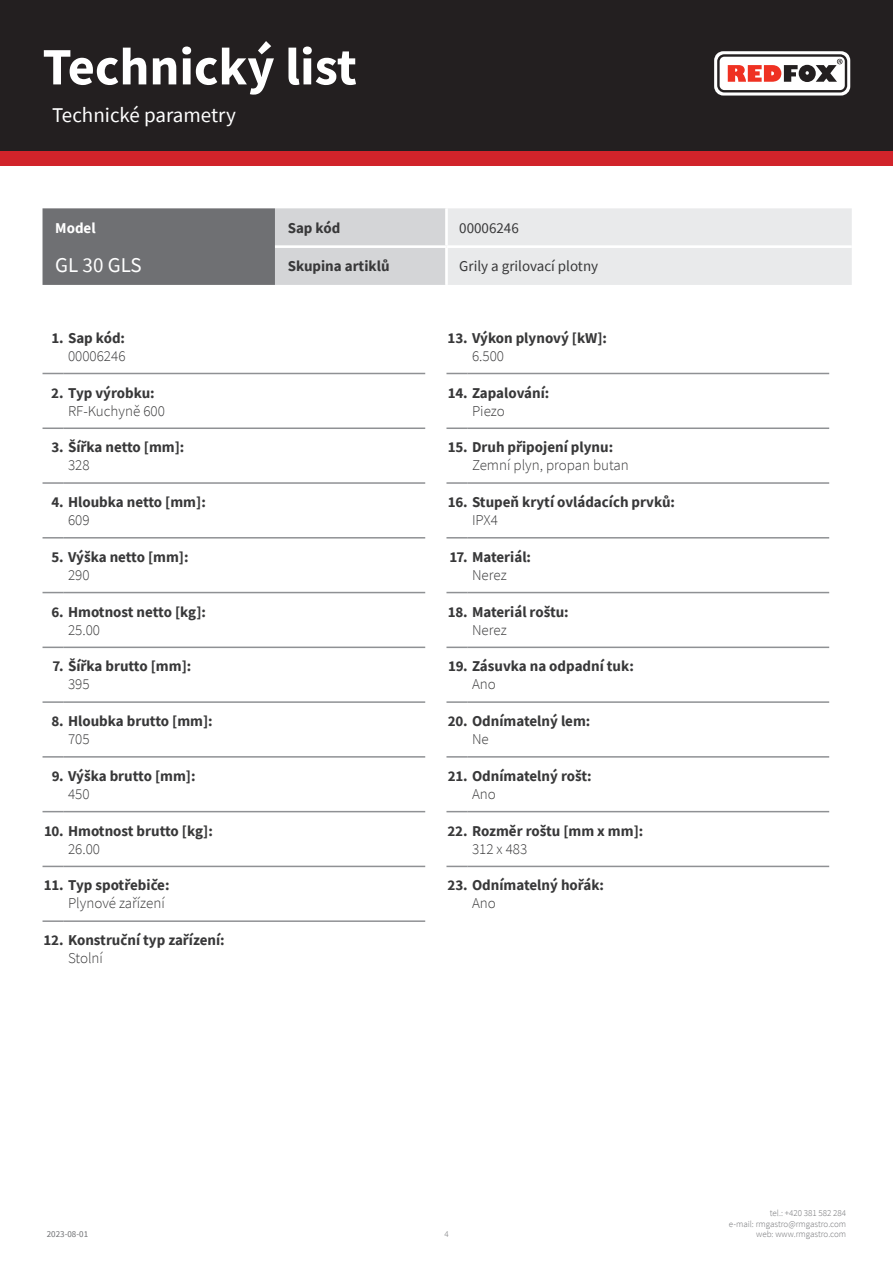
<style>
.page{position:relative;width:893px;height:1263px;background:#fff}
.page>*{position:absolute;margin:0;border:0;box-sizing:border-box;transform-origin:0 0}
.t1{font:700 52.5px "Source Sans Pro";color:#fff}
.kapitola{font:21px "Source Sans Pro";color:#fff}
.tabulka_-_headline{font:21px "Source Sans Pro";color:#fff}
.WebTechnicalNr{font:700 15px "Source Sans Pro";color:#383839}
.WebTechnicalValue{font:300 15px "Source Sans Pro";color:#383839}
.tabulka_-_text{font:15px "Source Sans Pro";color:#383839}
.tabulka_-_text-2{font:700 15px "Source Sans Pro";color:#383839}
.tabulka_-_text-3{font:700 15px "Source Sans Pro";color:#fff}
.t2{font:300 9px/10.8px "Source Sans Pro";color:#6f7073;text-align:right}
.t3{font:9px "Source Sans Pro";color:#6f7073}
</style>
<div class="page">
<div style="left:0;top:0;width:893px;height:166px;background:#d1232a"></div>
<div style="left:0;top:0;width:893px;height:151px;background:#231f20"></div>
<svg style="left:714px;top:51px;width:136px;height:45px"></svg>
<hr style="left:64px;top:373px;width:361px;height:1px;background:#8f9194">
<hr style="left:468px;top:373px;width:361px;height:1px;background:#8f9194">
<hr style="left:64px;top:427px;width:361px;height:2px;background:#8f9194">
<hr style="left:468px;top:427px;width:361px;height:2px;background:#8f9194">
<hr style="left:64px;top:482px;width:361px;height:2px;background:#8f9194">
<hr style="left:468px;top:482px;width:361px;height:2px;background:#8f9194">
<hr style="left:64px;top:537px;width:361px;height:1px;background:#8f9194">
<hr style="left:468px;top:537px;width:361px;height:1px;background:#8f9194">
<hr style="left:64px;top:592px;width:361px;height:1px;background:#8f9194">
<hr style="left:64px;top:647px;width:361px;height:1px;background:#8f9194">
<hr style="left:64px;top:701px;width:361px;height:2px;background:#8f9194">
<hr style="left:64px;top:756px;width:361px;height:2px;background:#8f9194">
<hr style="left:64px;top:811px;width:361px;height:1px;background:#8f9194">
<hr style="left:64px;top:866px;width:361px;height:1px;background:#8f9194">
<hr style="left:64px;top:920px;width:361px;height:2px;background:#8f9194">
<hr style="left:468px;top:592px;width:361px;height:1px;background:#8f9194">
<hr style="left:468px;top:647px;width:361px;height:1px;background:#8f9194">
<hr style="left:468px;top:701px;width:361px;height:2px;background:#8f9194">
<hr style="left:468px;top:756px;width:361px;height:2px;background:#8f9194">
<hr style="left:468px;top:811px;width:361px;height:1px;background:#8f9194">
<hr style="left:468px;top:866px;width:361px;height:1px;background:#8f9194">
<svg style="left:446px;top:592px;width:22px;height:1px"></svg>
<svg style="left:446px;top:647px;width:22px;height:1px"></svg>
<hr style="left:446px;top:701px;width:22px;height:2px;background:#8f9194">
<hr style="left:446px;top:756px;width:22px;height:2px;background:#8f9194">
<svg style="left:446px;top:811px;width:22px;height:1px"></svg>
<svg style="left:446px;top:866px;width:22px;height:1px"></svg>
<svg style="left:43px;top:373px;width:21px;height:1px"></svg>
<svg style="left:446px;top:373px;width:22px;height:1px"></svg>
<hr style="left:43px;top:427px;width:21px;height:2px;background:#8f9194">
<hr style="left:446px;top:427px;width:22px;height:2px;background:#8f9194">
<hr style="left:43px;top:482px;width:21px;height:2px;background:#8f9194">
<hr style="left:446px;top:482px;width:22px;height:2px;background:#8f9194">
<svg style="left:43px;top:537px;width:21px;height:1px"></svg>
<svg style="left:446px;top:537px;width:22px;height:1px"></svg>
<svg style="left:43px;top:592px;width:21px;height:1px"></svg>
<svg style="left:43px;top:647px;width:21px;height:1px"></svg>
<hr style="left:43px;top:701px;width:21px;height:2px;background:#8f9194">
<hr style="left:43px;top:756px;width:21px;height:2px;background:#8f9194">
<svg style="left:43px;top:811px;width:21px;height:1px"></svg>
<svg style="left:43px;top:866px;width:21px;height:1px"></svg>
<hr style="left:43px;top:920px;width:21px;height:2px;background:#8f9194">
<svg style="left:43px;top:208px;width:809px;height:77px;background:#c0c1c3"></svg>
<hr style="left:445px;top:208px;width:3px;height:37px;background:#fff">
<hr style="left:275px;top:245px;width:171px;height:3px;background:#fff">
<hr style="left:446px;top:245px;width:406px;height:3px;background:#fff">
<hr style="left:445px;top:248px;width:3px;height:37px;background:#fff">
<h1 class="t1" style="left:43px;top:31px;width:316px">Technický list</h1>
<p class="kapitola" style="left:52px;top:101px;width:185px">Technické parametry</p>
<p class="tabulka_-_text-3" style="left:55px;top:218px;width:42px">Model</p>
<p class="tabulka_-_text-2" style="left:288px;top:218px;width:54px">Sap kód</p>
<p class="tabulka_-_text" style="left:459px;top:219px;width:61px">00006246</p>
<p class="tabulka_-_headline" style="left:55px;top:251px;width:88px">GL 30 GLS</p>
<p class="tabulka_-_text-2" style="left:288px;top:256px;width:103px">Skupina artiklů</p>
<p class="tabulka_-_text" style="left:459px;top:257px;width:140px">Grily a grilovací plotny</p>
<p class="WebTechnicalNr" style="left:51px;top:328px;width:75px">1. Sap kód:</p>
<p class="WebTechnicalValue" style="left:68px;top:347px;width:59px">00006246</p>
<p class="WebTechnicalNr" style="left:448px;top:328px;width:161px">13. Výkon plynový [kW]:</p>
<p class="WebTechnicalValue" style="left:472px;top:347px;width:34px">6.500</p>
<p class="WebTechnicalNr" style="left:51px;top:382px;width:105px">2. Typ výrobku:</p>
<p class="WebTechnicalValue" style="left:68px;top:401px;width:98px">RF-Kuchyně 600</p>
<p class="WebTechnicalNr" style="left:448px;top:382px;width:103px">14. Zapalování:</p>
<p class="WebTechnicalValue" style="left:472px;top:401px;width:34px">Piezo</p>
<p class="WebTechnicalNr" style="left:52px;top:437px;width:134px">3. Šířka netto [mm]:</p>
<p class="WebTechnicalValue" style="left:68px;top:456px;width:23px">328</p>
<p class="WebTechnicalNr" style="left:448px;top:437px;width:167px">15. Druh připojení plynu:</p>
<p class="WebTechnicalValue" style="left:472px;top:456px;width:158px">Zemní plyn, propan butan</p>
<p class="WebTechnicalNr" style="left:51px;top:492px;width:156px">4. Hloubka netto [mm]:</p>
<p class="WebTechnicalValue" style="left:68px;top:511px;width:23px">609</p>
<p class="WebTechnicalNr" style="left:448px;top:492px;width:229px">16. Stupeň krytí ovládacích prvků:</p>
<p class="WebTechnicalValue" style="left:472px;top:511px;width:27px">IPX4</p>
<p class="WebTechnicalNr" style="left:52px;top:547px;width:139px">5. Výška netto [mm]:</p>
<p class="WebTechnicalValue" style="left:68px;top:566px;width:23px">290</p>
<p class="WebTechnicalNr" style="left:450px;top:547px;width:83px">17. Materiál:</p>
<p class="WebTechnicalValue" style="left:472px;top:566px;width:36px">Nerez</p>
<p class="WebTechnicalNr" style="left:51px;top:601px;width:156px">6. Hmotnost netto [kg]:</p>
<p class="WebTechnicalValue" style="left:68px;top:620px;width:34px">25.00</p>
<p class="WebTechnicalNr" style="left:448px;top:601px;width:123px">18. Materiál roštu:</p>
<p class="WebTechnicalValue" style="left:472px;top:620px;width:36px">Nerez</p>
<p class="WebTechnicalNr" style="left:53px;top:656px;width:140px">7. Šířka brutto [mm]:</p>
<p class="WebTechnicalValue" style="left:68px;top:675px;width:23px">395</p>
<p class="WebTechnicalNr" style="left:448px;top:656px;width:187px">19. Zásuvka na odpadní tuk:</p>
<p class="WebTechnicalValue" style="left:472px;top:675px;width:25px">Ano</p>
<p class="WebTechnicalNr" style="left:51px;top:711px;width:163px">8. Hloubka brutto [mm]:</p>
<p class="WebTechnicalValue" style="left:68px;top:730px;width:23px">705</p>
<p class="WebTechnicalNr" style="left:448px;top:711px;width:144px">20. Odnímatelný lem:</p>
<p class="WebTechnicalValue" style="left:472px;top:730px;width:18px">Ne</p>
<p class="WebTechnicalNr" style="left:52px;top:766px;width:145px">9. Výška brutto [mm]:</p>
<p class="WebTechnicalValue" style="left:68px;top:785px;width:23px">450</p>
<p class="WebTechnicalNr" style="left:448px;top:766px;width:145px">21. Odnímatelný rošt:</p>
<p class="WebTechnicalValue" style="left:472px;top:785px;width:25px">Ano</p>
<p class="WebTechnicalNr" style="left:44px;top:820px;width:170px">10. Hmotnost brutto [kg]:</p>
<p class="WebTechnicalValue" style="left:68px;top:839px;width:34px">26.00</p>
<p class="WebTechnicalNr" style="left:447px;top:820px;width:197px">22. Rozměr roštu [mm x mm]:</p>
<p class="WebTechnicalValue" style="left:472px;top:839px;width:57px">312 x 483</p>
<p class="WebTechnicalNr" style="left:44px;top:875px;width:127px">11. Typ spotřebiče:</p>
<p class="WebTechnicalValue" style="left:68px;top:894px;width:98px">Plynové zařízení</p>
<p class="WebTechnicalNr" style="left:448px;top:875px;width:158px">23. Odnímatelný hořák:</p>
<p class="WebTechnicalValue" style="left:472px;top:894px;width:25px">Ano</p>
<p class="WebTechnicalNr" style="left:44px;top:930px;width:183px">12. Konstruční typ zařízení:</p>
<p class="WebTechnicalValue" style="left:68px;top:949px;width:37px">Stolní</p>
<p class="t3" style="left:47px;top:1229px;width:43px">2023-08-01</p>
<p class="t2" style="left:444px;top:1229px;width:6px">4</p>
<p class="t2" style="left:729px;top:1207px;width:119px">tel.: +420 381 582 284<br>e-mail: rmgastro@rmgastro.com web: www.rmgastro.com</p>
</div>
